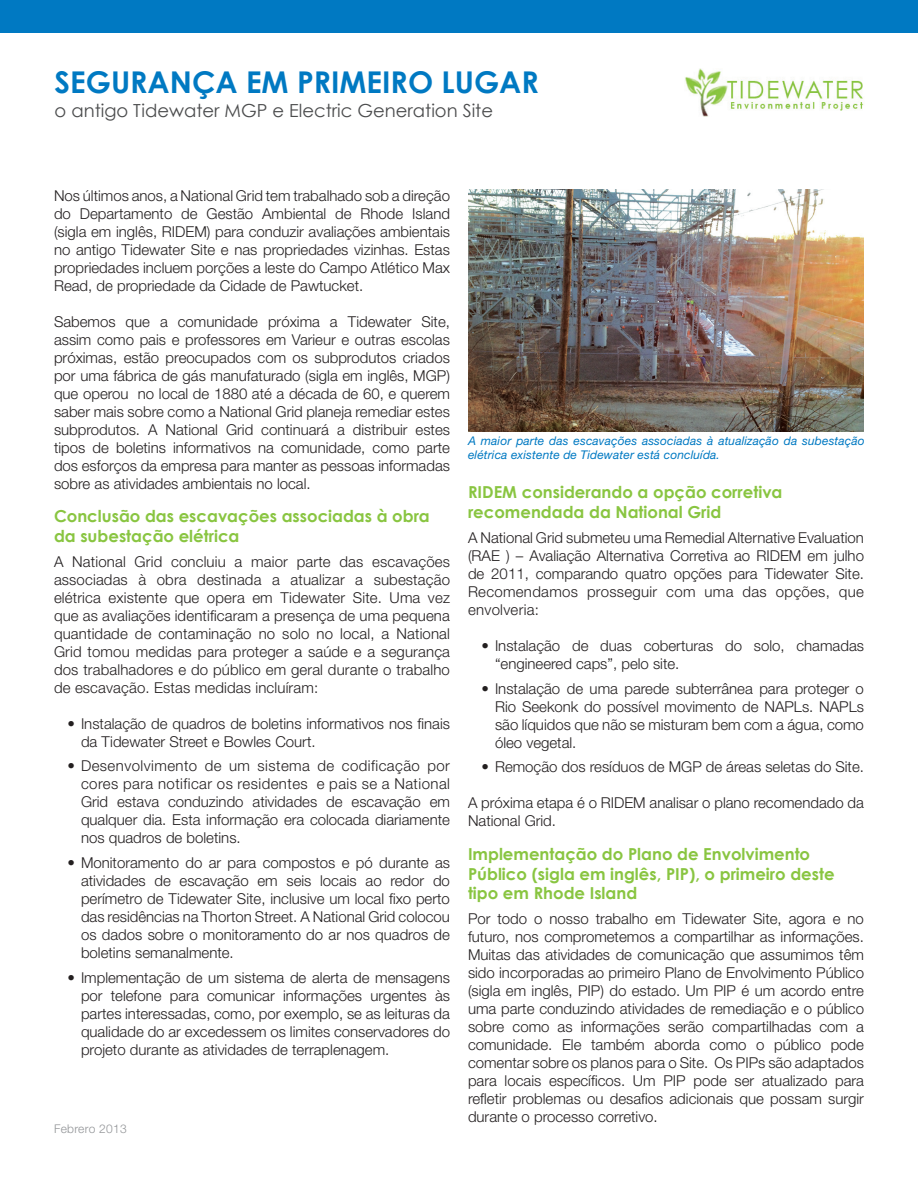
<style>
.page{position:relative;width:918px;height:1188px;background:#fff}
.page>*{position:absolute;margin:0;border:0;box-sizing:border-box;transform-origin:0 0}
.t1{font:700 30px "Century Gothic";color:#0079c2}
.SubTitle{font:18px "Century Gothic";color:#4b4c4d}
.body_headers{font:700 16.5px/19.8px "Century Gothic";color:#89c541}
.body_text{font:300 15px/18px "Helvetica Neue";color:#231f20;text-align:justify}
.picture_caption{font:italic 12px/13.5px "Helvetica Neue";letter-spacing:.01em;color:#0079c2}
.t2{font:300 12px "Helvetica Neue";letter-spacing:.025em;color:#939598}
</style>
<div class="page">
<div style="left:0;top:0;width:918px;height:33px;background:#0079c2"></div>
<img style="left:685px;top:68px;width:179px;height:49px">
<img style="left:468px;top:189px;width:396px;height:243px">
<p class="t1" style="left:55px;top:63px;width:486px">SEGURANÇA EM PRIMEIRO LUGAR</p>
<p class="SubTitle" style="left:55px;top:99px;width:440px">o antigo Tidewater MGP e Electric Generation Site</p>
<p class="body_text" style="left:54px;top:186px;width:398px">Nos últimos anos, a National Grid tem trabalhado sob a direção do Departamento de Gestão Ambiental de Rhode Island (sigla em inglês, RIDEM) para conduzir avaliações ambientais no antigo Tidewater Site e nas propriedades vizinhas. Estas propriedades incluem porções a leste do Campo Atlético Max Read, de propriedade da Cidade de Pawtucket.</p>
<p class="body_text" style="left:54px;top:312px;width:398px">Sabemos que a comunidade próxima a Tidewater Site, assim como pais e professores em Varieur e outras escolas próximas, estão preocupados com os subprodutos criados por uma fábrica de gás manufaturado (sigla em inglês, MGP) que operou no local de 1880 até a década de 60, e querem saber mais sobre como a National Grid planeja remediar estes subprodutos. A National Grid continuará a distribuir estes tipos de boletins informativos na comunidade, como parte dos esforços da empresa para manter as pessoas informadas sobre as atividades ambientais no local.</p>
<p class="body_headers" style="left:54px;top:506px;width:377px">Conclusão das escavações associadas à obra da subestação elétrica</p>
<p class="body_text" style="left:54px;top:552px;width:398px">A National Grid concluiu a maior parte das escavações associadas à obra destinada a atualizar a subestação elétrica existente que opera em Tidewater Site. Uma vez que as avaliações identificaram a presença de uma pequena quantidade de contaminação no solo no local, a National Grid tomou medidas para proteger a saúde e a segurança dos trabalhadores e do público em geral durante o trabalho de escavação. Estas medidas incluíram:</p>
<p class="body_text" style="left:81px;top:714px;width:371px;text-indent:-14px">• Instalação de quadros de boletins informativos nos finais da Tidewater Street e Bowles Court.</p>
<p class="body_text" style="left:81px;top:757px;width:371px;text-indent:-14px">• Desenvolvimento de um sistema de codificação por cores para notificar os residentes e pais se a National Grid estava conduzindo atividades de escavação em qualquer dia. Esta informação era colocada diariamente nos quadros de boletins.</p>
<p class="body_text" style="left:81px;top:854px;width:371px;text-indent:-14px">• Monitoramento do ar para compostos e pó durante as atividades de escavação em seis locais ao redor do perímetro de Tidewater Site, inclusive um local fixo perto das residências na Thorton Street. A National Grid colocou os dados sobre o monitoramento do ar nos quadros de boletins semanalmente.</p>
<p class="body_text" style="left:81px;top:968px;width:371px;text-indent:-14px">• Implementação de um sistema de alerta de mensagens por telefone para comunicar informações urgentes às partes interessadas, como, por exemplo, se as leituras da qualidade do ar excedessem os limites conservadores do projeto durante as atividades de terraplenagem.</p>
<p class="t2" style="left:54px;top:1121px;width:74px">Febrero 2013</p>
<p class="picture_caption" style="left:468px;top:434px;width:398px">A maior parte das escavações associadas à atualização da subestação elétrica existente de Tidewater está concluída.</p>
<p class="body_headers" style="left:468px;top:482px;width:316px">RIDEM considerando a opção corretiva recomendada da National Grid</p>
<p class="body_text" style="left:468px;top:528px;width:398px">A National Grid submeteu uma Remedial Alternative Evaluation (RAE ) – Avaliação Alternativa Corretiva ao RIDEM em julho de 2011, comparando quatro opções para Tidewater Site.<br>Recomendamos prosseguir com uma das opções, que envolveria:</p>
<p class="body_text" style="left:495px;top:636px;width:371px;text-indent:-14px">• Instalação de duas coberturas do solo, chamadas “engineered caps”, pelo site.</p>
<p class="body_text" style="left:495px;top:679px;width:371px;text-indent:-14px">• Instalação de uma parede subterrânea para proteger o Rio Seekonk do possível movimento de NAPLs. NAPLs são líquidos que não se misturam bem com a água, como óleo vegetal.</p>
<p class="body_text" style="left:482px;top:758px;width:384px">• Remoção dos resíduos de MGP de áreas seletas do Site.</p>
<p class="body_text" style="left:468px;top:794px;width:397px">A próxima etapa é o RIDEM analisar o plano recomendado da<br>National Grid.</p>
<p class="body_headers" style="left:468px;top:843px;width:368px">Implementação do Plano de Envolvimento<br>Público (sigla em inglês, PIP), o primeiro deste tipo em Rhode Island</p>
<p class="body_text" style="left:468px;top:909px;width:398px">Por todo o nosso trabalho em Tidewater Site, agora e no futuro, nos comprometemos a compartilhar as informações.<br>Muitas das atividades de comunicação que assumimos têm sido incorporadas ao primeiro Plano de Envolvimento Público (sigla em inglês, PIP) do estado. Um PIP é um acordo entre uma parte conduzindo atividades de remediação e o público sobre como as informações serão compartilhadas com a comunidade. Ele também aborda como o público pode comentar sobre os planos para o Site. Os PIPs são adaptados para locais específicos. Um PIP pode ser atualizado para refletir problemas ou desafios adicionais que possam surgir durante o processo corretivo.</p>
</div>
